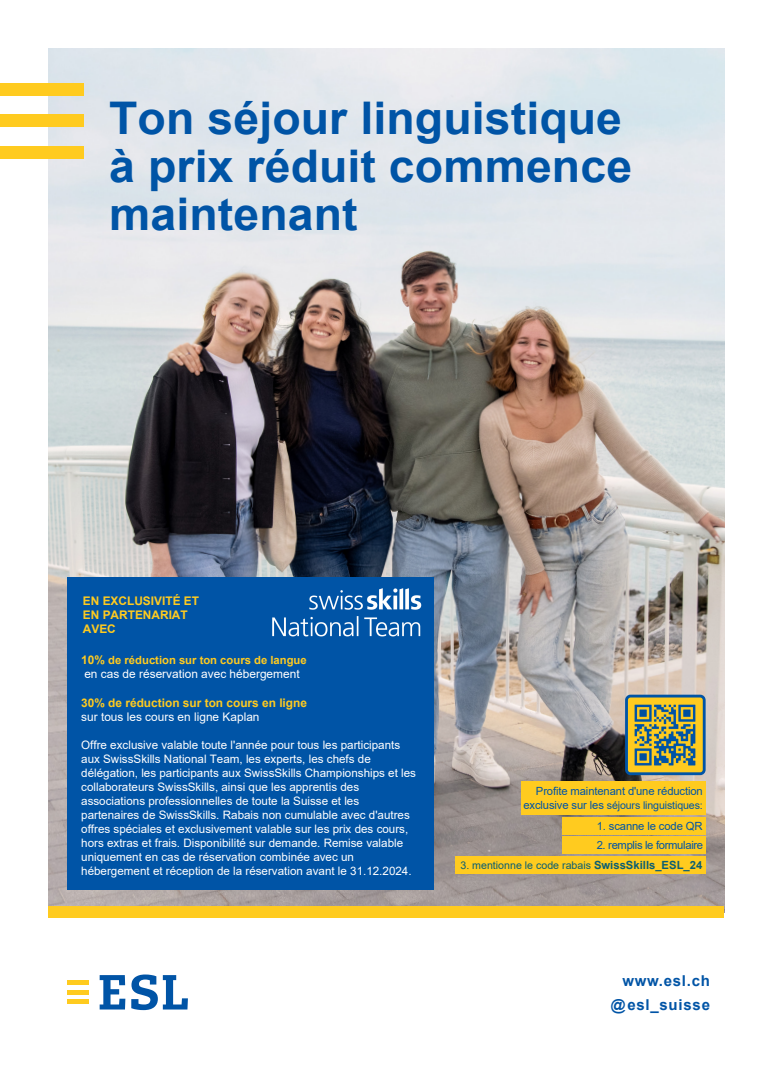
<style>
.page{position:relative;width:773px;height:1081px;background:#fff}
.page>*{position:absolute;margin:0;border:0;box-sizing:border-box;transform-origin:0 0}
.t1{font:700 45px/48px "Arial";letter-spacing:.005em;color:#0054a6}
.t2{font:700 15px/23.5px "Arial";letter-spacing:.05em;color:#0054a6;text-align:right}
.t3{font:700 11.88px/14.2px "Arial";color:#ffcb1f}
.t4{font:11.88px "Arial";color:#fff}
.t5{font:11.62px/14px "Arial";color:#fff}
.t6{font:11.25px "Arial";letter-spacing:-.01em;color:#0054a6}
.t7{font:700 11.25px "Arial";color:#ffcb1f}
.t8{font:11.25px "Arial";letter-spacing:-.03em;color:#0054a6}
.t9{font:10.62px "Arial";color:#0b5e73}
.t10{font:10.62px "Arial";letter-spacing:-.01em;color:#0054a6}
.s1{font-size:11.88px}
.s2{font-size:11.25px}
.s3{font-weight:700;font-size:11.25px}
</style>
<div class="page">
<img style="left:49px;top:49px;width:675px;height:857px">
<div style="left:0;top:83px;width:83px;height:13px;background:#ffcb1f"></div>
<div style="left:0;top:115px;width:83px;height:12px;background:#ffcb1f"></div>
<div style="left:0;top:146px;width:83px;height:12px;background:#ffcb1f"></div>
<svg style="left:100px;top:975px;width:25px;height:34px"></svg>
<svg style="left:131px;top:974px;width:57px;height:36px"></svg>
<hr style="left:67px;top:990px;width:22px;height:4px;background:#ffcb1f">
<div style="left:67px;top:980px;width:22px;height:5px;background:#ffcb1f"></div>
<hr style="left:67px;top:1000px;width:22px;height:4px;background:#ffcb1f">
<div style="left:49px;top:906px;width:675px;height:12px;background:#ffcb1f"></div>
<div style="left:67px;top:577px;width:367px;height:313px;background:#0054a6"></div>
<div style="left:520px;top:781px;width:185px;height:34px;background:#ffcb1f"></div>
<div style="left:455px;top:856px;width:250px;height:18px;background:#ffcb1f"></div>
<div style="left:561px;top:837px;width:144px;height:17px;background:#ffcb1f"></div>
<div style="left:561px;top:817px;width:144px;height:17px;background:#ffcb1f"></div>
<img style="left:629px;top:698px;width:72px;height:73px">
<div style="left:625px;top:694px;width:80px;height:81px;border:3px solid #0054a6;border-radius:4px"></div>
<img style="left:257px;top:573px;width:179px;height:79px">
<h1 class="t1" style="left:109px;top:94px;width:524px">Ton séjour linguistique à prix réduit commence maintenant</h1>
<p class="t3" style="left:83px;top:593px;width:118px">EN EXCLUSIVITÉ ET<br>EN PARTENARIAT<br>AVEC</p>
<p class="t7" style="left:81px;top:652px;width:227px"><span class="s1">10%</span> de réduction sur ton cours de langue</p>
<p class="t4" style="left:84px;top:666px;width:217px">en cas de réservation avec hébergement</p>
<p class="t3" style="left:81px;top:695px;width:227px">30% de réduction sur ton cours en ligne</p>
<p class="t4" style="left:81px;top:708px;width:180px">sur tous les cours en ligne Kaplan</p>
<p class="t5" style="left:81px;top:738px;width:336px">Offre exclusive valable toute l'année pour tous les participants aux SwissSkills National Team, les experts, les chefs de délégation, les participants aux SwissSkills Championships et les collaborateurs SwissSkills, ainsi que les apprentis des associations professionnelles de toute la Suisse et les partenaires de SwissSkills. Rabais non cumulable avec d'autres offres spéciales et exclusivement valable sur les prix des cours, hors extras et frais. Disponibilité sur demande. Remise valable uniquement en cas de réservation combinée avec un hébergement et réception de la réservation avant le 31.12.2024.</p>
<p class="t6" style="left:536px;top:783px;width:168px">Profite maintenant d'une réduction</p>
<p class="t10" style="left:523px;top:797px;width:181px"><span class="s2">exclusive sur les</span> séjours linguistiques:</p>
<p class="t6" style="left:596px;top:818px;width:107px">1. scanne le code QR</p>
<p class="t9" style="left:460px;top:858px;width:243px">3. mentionne le code rabais <span class="s3">SwissSkills_ESL_24</span></p>
<p class="t8" style="left:596px;top:837px;width:108px">2. remplis le formulaire</p>
<p class="t2" style="left:610px;top:969px;width:101px">www.esl.ch @ esl_suisse</p>
</div>
